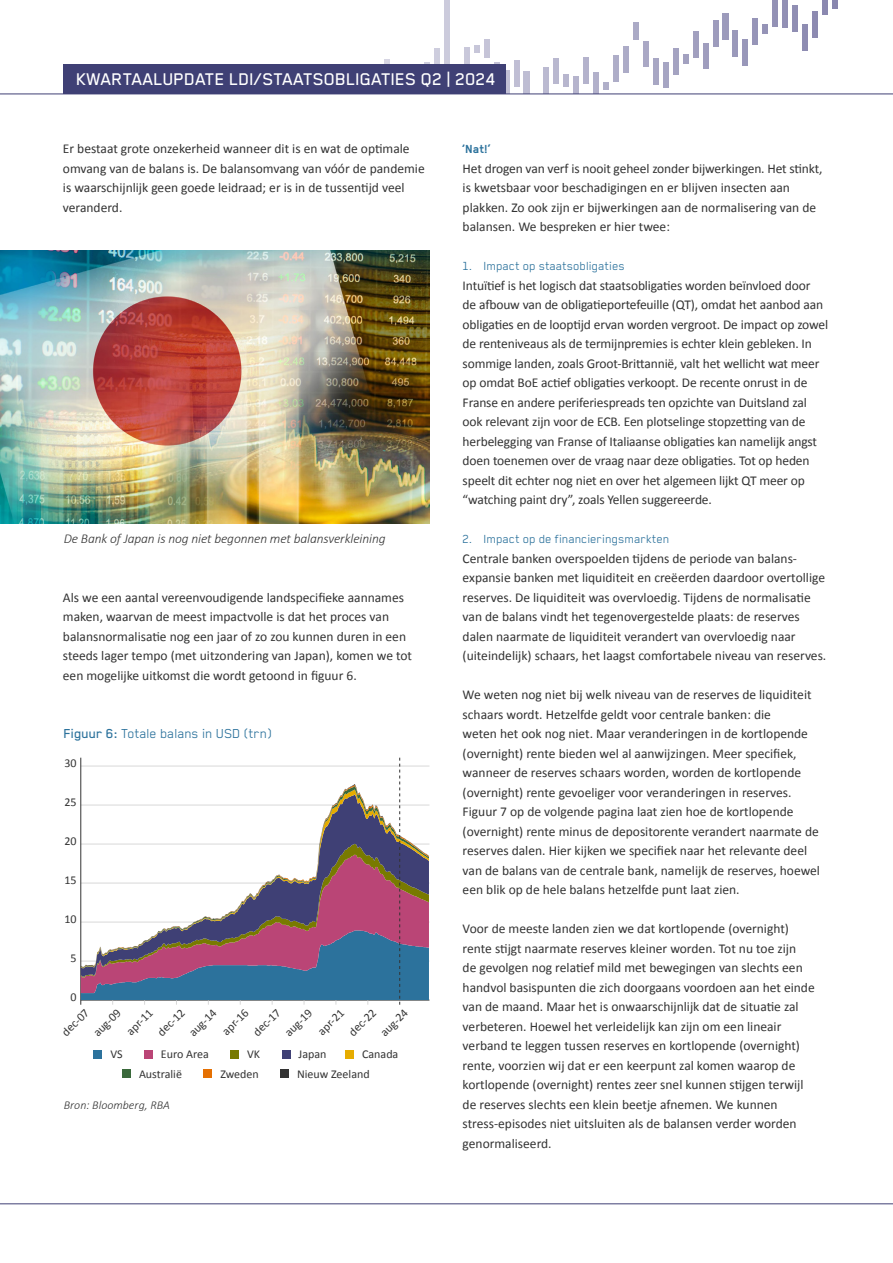
<style>
.page{position:relative;width:893px;height:1263px;background:#fff}
.page>*{position:absolute;margin:0;border:0;box-sizing:border-box;transform-origin:0 0}
.t1{font:500 19.5px "Blender Pro";color:#fff}
.Naam_grafiek{font:15px "Blender Pro";color:#2c729c}
.body{font:13.5px/19.5px "Calibri";color:#333}
.Subsubkopje{font:13.5px "Blender Pro";color:#2c729c}
.Bijschrift{font:italic 300 13.5px "Calibri";letter-spacing:-.01em;color:#333}
.Subkopje_blauw{font:700 13.5px "Blender Pro";color:#2c729c}
.grafiek_8pt{font:12px "Calibri";color:#333}
.body-2{font:12px "Calibri";color:#333}
.Bron{font:italic 300 12px "Calibri";color:#333}
.s1{font-weight:500}
</style>
<div class="page">
<div style="left:385px;top:59px;width:5px;height:26px;background:#d7d6e3"></div>
<div style="left:424px;top:63px;width:5px;height:26px;background:#cfcfde"></div>
<div style="left:434px;top:49px;width:5px;height:26px;background:#cecdde"></div>
<div style="left:444px;top:0;width:5px;height:66px;background:#cccbdc"></div>
<div style="left:464px;top:47px;width:5px;height:26px;background:#c9c8da"></div>
<svg style="left:474px;top:46px;width:5px;height:6px"></svg>
<div style="left:484px;top:39px;width:5px;height:19px;background:#c5c4d7"></div>
<div style="left:494px;top:63px;width:5px;height:26px;background:#c4c2d6"></div>
<div style="left:504px;top:71px;width:5px;height:23px;background:#c2c0d5"></div>
<div style="left:514px;top:60px;width:5px;height:26px;background:#c0bed4"></div>
<div style="left:524px;top:72px;width:5px;height:22px;background:#bebdd3"></div>
<div style="left:544px;top:68px;width:5px;height:26px;background:#bbbad1"></div>
<div style="left:554px;top:58px;width:5px;height:26px;background:#b9b8cf"></div>
<svg style="left:564px;top:75px;width:5px;height:11px"></svg>
<div style="left:574px;top:76px;width:5px;height:18px;background:#b6b4cd"></div>
<div style="left:584px;top:57px;width:5px;height:26px;background:#b4b2cc"></div>
<div style="left:594px;top:72px;width:5px;height:22px;background:#b2b0ca"></div>
<svg style="left:604px;top:82px;width:5px;height:7px"></svg>
<div style="left:613px;top:55px;width:6px;height:26px;background:#aeadc8"></div>
<div style="left:623px;top:47px;width:5px;height:25px;background:#adacc7"></div>
<div style="left:633px;top:22px;width:5px;height:17px;background:#abaac6"></div>
<div style="left:643px;top:41px;width:5px;height:26px;background:#aaa8c5"></div>
<div style="left:653px;top:59px;width:5px;height:25px;background:#a8a7c4"></div>
<div style="left:663px;top:62px;width:5px;height:26px;background:#a6a5c3"></div>
<div style="left:673px;top:49px;width:5px;height:26px;background:#a5a3c2"></div>
<svg style="left:683px;top:54px;width:5px;height:10px"></svg>
<div style="left:693px;top:32px;width:5px;height:26px;background:#a19fbf"></div>
<div style="left:703px;top:43px;width:5px;height:26px;background:#a09ebe"></div>
<div style="left:713px;top:20px;width:5px;height:26px;background:#9e9cbd"></div>
<div style="left:723px;top:13px;width:5px;height:26px;background:#9c9abb"></div>
<div style="left:733px;top:31px;width:5px;height:26px;background:#9a99ba"></div>
<div style="left:743px;top:40px;width:5px;height:25px;background:#9897b9"></div>
<div style="left:753px;top:19px;width:5px;height:25px;background:#9695b8"></div>
<svg style="left:763px;top:25px;width:5px;height:9px"></svg>
<div style="left:773px;top:1px;width:5px;height:26px;background:#9391b5"></div>
<div style="left:783px;top:0;width:5px;height:28px;background:#9290b5"></div>
<div style="left:793px;top:6px;width:5px;height:26px;background:#908eb3"></div>
<div style="left:802px;top:24px;width:6px;height:26px;background:#8e8cb2"></div>
<div style="left:812px;top:12px;width:5px;height:25px;background:#8d8ab1"></div>
<div style="left:822px;top:0;width:5px;height:15px;background:#8b88b0"></div>
<svg style="left:832px;top:0;width:5px;height:8px"></svg>
<hr style="left:0;top:94px;width:893px;height:1px;background:#3f4075">
<hr style="left:0;top:1203px;width:893px;height:1px;background:#3f4075">
<div style="left:64px;top:64px;width:442px;height:30px;background:#3f4075"></div>
<img style="left:0;top:250px;width:429px;height:274px">
<hr style="left:80px;top:758px;width:1px;height:247px;background:#333">
<div style="left:94px;top:1050px;width:8px;height:8px;background:#2c729c"></div>
<div style="left:144px;top:1050px;width:9px;height:8px;background:#ba4576"></div>
<div style="left:231px;top:1050px;width:8px;height:8px;background:#787a00"></div>
<div style="left:282px;top:1050px;width:8px;height:8px;background:#3f4075"></div>
<div style="left:345px;top:1050px;width:9px;height:8px;background:#e6ac00"></div>
<div style="left:122px;top:1069px;width:9px;height:9px;background:#3a693b"></div>
<div style="left:204px;top:1069px;width:8px;height:9px;background:#e57002"></div>
<div style="left:280px;top:1069px;width:9px;height:9px;background:#333"></div>
<svg style="left:81px;top:758px;width:348px;height:247px"></svg>
<h1 class="t1" style="left:77px;top:69px;width:421px">KWARTAALUPDATE LDI/STAATSOBLIGATIES Q2 | 2024</h1>
<p class="body" style="left:63px;top:139px;width:363px">Er bestaat grote onzekerheid wanneer dit is en wat de optimale omvang van de balans is. De balansomvang van vóór de pandemie is waarschijnlijk geen goede leidraad; er is in de tussentijd veel veranderd.</p>
<p class="Bijschrift" style="left:64px;top:530px;width:323px">De Bank of Japan is nog niet begonnen met balansverkleining</p>
<p class="body" style="left:63px;top:587px;width:351px">Als we een aantal vereenvoudigende landspecifieke aannames maken, waarvan de meest impactvolle is dat het proces van balansnormalisatie nog een jaar of zo zou kunnen duren in een steeds lager tempo (met uitzondering van Japan), komen we tot een mogelijke uitkomst die wordt getoond in figuur 6.</p>
<p class="Naam_grafiek" style="left:64px;top:725px;width:210px"><span class="s1">Figuur 6:</span> Totale balans in USD (trn)</p>
<p class="grafiek_8pt" style="left:64px;top:755px;width:14px">30</p>
<p class="grafiek_8pt" style="left:64px;top:794px;width:14px">25</p>
<p class="grafiek_8pt" style="left:64px;top:833px;width:14px">20</p>
<p class="grafiek_8pt" style="left:64px;top:872px;width:14px">15</p>
<p class="grafiek_8pt" style="left:64px;top:911px;width:14px">10</p>
<p class="grafiek_8pt" style="left:70px;top:950px;width:8px">5</p>
<p class="grafiek_8pt" style="left:70px;top:989px;width:8px">0</p>
<p class="grafiek_8pt" style="left:58px;top:1029px;width:35px;rotate:-45deg">dec-07</p>
<p class="grafiek_8pt" style="left:90px;top:1029px;width:35px;rotate:-45deg">aug-09</p>
<p class="grafiek_8pt" style="left:123px;top:1028px;width:33px;rotate:-45deg">apr-11</p>
<p class="grafiek_8pt" style="left:154px;top:1029px;width:35px;rotate:-45deg">dec-12</p>
<p class="grafiek_8pt" style="left:186px;top:1029px;width:35px;rotate:-45deg">aug-14</p>
<p class="grafiek_8pt" style="left:219px;top:1028px;width:33px;rotate:-45deg">apr-16</p>
<p class="grafiek_8pt" style="left:250px;top:1029px;width:35px;rotate:-45deg">dec-17</p>
<p class="grafiek_8pt" style="left:281px;top:1029px;width:35px;rotate:-45deg">aug-19</p>
<p class="grafiek_8pt" style="left:314px;top:1028px;width:33px;rotate:-45deg">apr-21</p>
<p class="grafiek_8pt" style="left:345px;top:1029px;width:35px;rotate:-45deg">dec-22</p>
<p class="grafiek_8pt" style="left:377px;top:1029px;width:35px;rotate:-45deg">aug-24</p>
<p class="body-2" style="left:110px;top:1047px;width:14px">VS</p>
<p class="body-2" style="left:161px;top:1047px;width:49px">Euro Area</p>
<p class="body-2" style="left:247px;top:1047px;width:15px">VK</p>
<p class="body-2" style="left:299px;top:1047px;width:29px">Japan</p>
<p class="body-2" style="left:362px;top:1047px;width:38px">Canada</p>
<p class="body-2" style="left:139px;top:1066px;width:44px">Australië</p>
<p class="body-2" style="left:220px;top:1066px;width:40px">Zweden</p>
<p class="body-2" style="left:297px;top:1066px;width:74px">Nieuw Zeeland</p>
<p class="Bron" style="left:64px;top:1097px;width:108px">Bron: Bloomberg, RBA</p>
<p class="Subkopje_blauw" style="left:463px;top:142px;width:30px">‘Nat!’</p>
<p class="body" style="left:463px;top:158px;width:361px">Het drogen van verf is nooit geheel zonder bijwerkingen. Het stinkt, is kwetsbaar voor beschadigingen en er blijven insecten aan plakken. Zo ook zijn er bijwerkingen aan de normalisering van de balansen. We bespreken er hier twee:</p>
<p class="Subsubkopje" style="left:463px;top:259px;width:164px">1. Impact op staatsobligaties</p>
<p class="body" style="left:463px;top:275px;width:367px">Intuïtief is het logisch dat staatsobligaties worden beïnvloed door<br>de afbouw van de obligatieportefeuille (QT), omdat het aanbod aan obligaties en de looptijd ervan worden vergroot. De impact op zowel de renteniveaus als de termijnpremies is echter klein gebleken. In sommige landen, zoals Groot-Brittannië, valt het wellicht wat meer op omdat BoE actief obligaties verkoopt. De recente onrust in de Franse en andere periferiespreads ten opzichte van Duitsland zal ook relevant zijn voor de ECB. Een plotselinge stopzetting van de herbelegging van Franse of Italiaanse obligaties kan namelijk angst doen toenemen over de vraag naar deze obligaties. Tot op heden speelt dit echter nog niet en over het algemeen lijkt QT meer op “watching paint dry”, zoals Yellen suggereerde.</p>
<p class="Subsubkopje" style="left:463px;top:532px;width:208px">2. Impact op de financieringsmarkten</p>
<p class="body" style="left:463px;top:548px;width:365px">Centrale banken overspoelden tijdens de periode van balans&shy;expansie banken met liquiditeit en creëerden daardoor overtollige reserves. De liquiditeit was overvloedig. Tijdens de normalisatie van de balans vindt het tegenovergestelde plaats: de reserves dalen naarmate de liquiditeit verandert van overvloedig naar (uiteindelijk) schaars, het laagst comfortabele niveau van reserves.</p>
<p class="body" style="left:463px;top:685px;width:359px">We weten nog niet bij welk niveau van de reserves de liquiditeit schaars wordt. Hetzelfde geldt voor centrale banken: die<br>weten het ook nog niet. Maar veranderingen in de kortlopende (overnight) rente bieden wel al aanwijzingen. Meer specifiek, wanneer de reserves schaars worden, worden de kortlopende (overnight) rente gevoeliger voor veranderingen in reserves.<br>Figuur 7 op de volgende pagina laat zien hoe de kortlopende (overnight) rente minus de depositorente verandert naarmate de reserves dalen. Hier kijken we specifiek naar het relevante deel van de balans van de centrale bank, namelijk de reserves, hoewel een blik op de hele balans hetzelfde punt laat zien.</p>
<p class="body" style="left:463px;top:919px;width:354px">Voor de meeste landen zien we dat kortlopende (overnight) rente stijgt naarmate reserves kleiner worden. Tot nu toe zijn<br>de gevolgen nog relatief mild met bewegingen van slechts een handvol basispunten die zich doorgaans voordoen aan het einde van de maand. Maar het is onwaarschijnlijk dat de situatie zal verbeteren. Hoewel het verleidelijk kan zijn om een lineair verband te leggen tussen reserves en kortlopende (overnight) rente, voorzien wij dat er een keerpunt zal komen waarop de kortlopende (overnight) rentes zeer snel kunnen stijgen terwijl de reserves slechts een klein beetje afnemen. We kunnen stress-episodes niet uitsluiten als de balansen verder worden genormaliseerd.</p>
</div>
